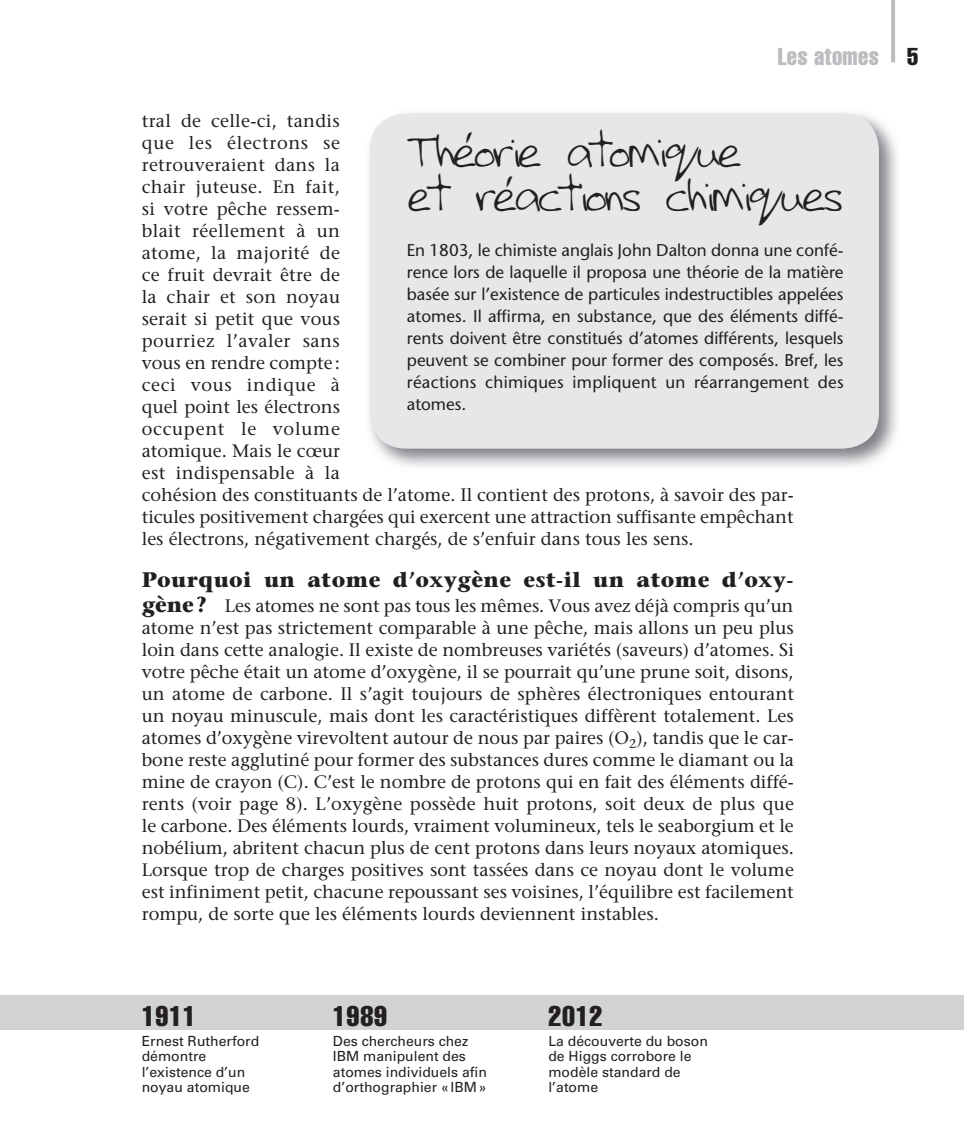
<style>
.page{position:relative;width:964px;height:1134px;background:#fff}
.page>*{position:absolute;margin:0;border:0;box-sizing:border-box;transform-origin:0 0}
.t1{font:48px/44px "Gemmas Hand";letter-spacing:-.06em;color:#231f20}
.t2{font:extra-condensed 28px "Helvetica";letter-spacing:.025em;color:#231f20}
.t3{font:extra-condensed 24px "Helvetica";letter-spacing:.015em;color:#bcbdc0}
.t4{font:700 21px "Stone Serif Std";letter-spacing:.02em;color:#231f20}
.t5{font:500 18px/22px "Stone Serif Std";color:#231f20}
.t6{font:500 17px/22px "Stone Sans Std";letter-spacing:.015em;color:#231f20;text-align:justify}
.t7{font:14px/15.4px "Univers LT Std";color:#231f20}
.s1{color:#231f20}
.s2{font-weight:700;font-size:21px}
</style>
<div class="page">
<hr style="left:891px;top:0;width:4px;height:62px;background:#bcbdc0">
<div style="left:0;top:995px;width:964px;height:35px;background:#d1d2d4"></div>
<img style="left:369px;top:113px;width:528px;height:354px">
<div style="left:370px;top:113px;width:509px;height:336px;background:#e6e7e9;border-radius:36px"></div>
<h3 class="t3" style="left:777px;top:41px;width:142px">Les atomes <span class="s1">5</span></h3>
<p class="t5" style="left:142px;top:109px;width:653px">tral de celle-ci, tandis<br>que les électrons se<br>retrouveraient dans la<br>chair juteuse. En fait,<br>si votre pêche ressem-<br>blait réellement à un<br>atome, la majorité de<br>ce fruit devrait être de<br>la chair et son noyau<br>serait si petit que vous<br>pourriez l’avaler sans<br>vous en rendre compte :<br>ceci vous indique à<br>quel point les électrons<br>occupent le volume<br>atomique. Mais le cœur<br>est indispensable à la<br>cohésion des constituants de l’atome. Il contient des protons, à savoir des par&shy;ticules positivement chargées qui exercent une attraction suffisante empêchant les électrons, négativement chargés, de s’enfuir dans tous les sens.</p>
<p class="t4" style="left:142px;top:566px;width:653px">Pourquoi un atome d’oxygène est-il un atome d’oxy-</p>
<p class="t5" style="left:142px;top:595px;width:654px;text-align:justify"><span class="s2">gène ?</span> Les atomes ne sont pas tous les mêmes. Vous avez déjà compris qu’un atome n’est pas strictement comparable à une pêche, mais allons un peu plus loin dans cette analogie. Il existe de nombreuses variétés (saveurs) d’atomes. Si votre pêche était un atome d’oxygène, il se pourrait qu’une prune soit, disons, un atome de carbone. Il s’agit toujours de sphères électroniques entourant un noyau minuscule, mais dont les caractéristiques diffèrent totalement. Les atomes d’oxygène virevoltent autour de nous par paires (O<sub>2</sub>), tandis que le car&shy;bone reste agglutiné pour former des substances dures comme le diamant ou la mine de crayon (C). C’est le nombre de protons qui en fait des éléments diffé&shy;rents (voir page 8). L’oxygène possède huit protons, soit deux de plus que le carbone. Des éléments lourds, vraiment volumineux, tels le seaborgium et le nobélium, abritent chacun plus de cent protons dans leurs noyaux atomiques.<br>Lorsque trop de charges positives sont tassées dans ce noyau dont le volume est infiniment petit, chacune repoussant ses voisines, l’équilibre est facilement rompu, de sorte que les éléments lourds deviennent instables.</p>
<h1 class="t1" style="left:407px;top:129px;width:436px">Théorie atomique<br>et réactions chimiques</h1>
<p class="t6" style="left:407px;top:239px;width:438px">En 1803, le chimiste anglais John Dalton donna une confé&shy;rence lors de laquelle il proposa une théorie de la matière basée sur l’existence de particules indestructibles appelées atomes. Il affirma, en substance, que des éléments diffé&shy;rents doivent être constitués d’atomes différents, lesquels peuvent se combiner pour former des composés. Bref, les réactions chimiques impliquent un réarrangement des atomes.</p>
<h2 class="t2" style="left:142px;top:998px;width:56px">1911</h2>
<p class="t7" style="left:142px;top:1033px;width:119px">Ernest Rutherford démontre l’existence d’un noyau atomique</p>
<h2 class="t2" style="left:333px;top:998px;width:56px">1989</h2>
<p class="t7" style="left:333px;top:1033px;width:156px">Des chercheurs chez<br>IBM manipulent des atomes individuels afin d’orthographier « IBM »</p>
<h2 class="t2" style="left:548px;top:998px;width:56px">2012</h2>
<p class="t7" style="left:548px;top:1033px;width:161px">La découverte du boson de Higgs corrobore le modèle standard de l’atome</p>
</div>
